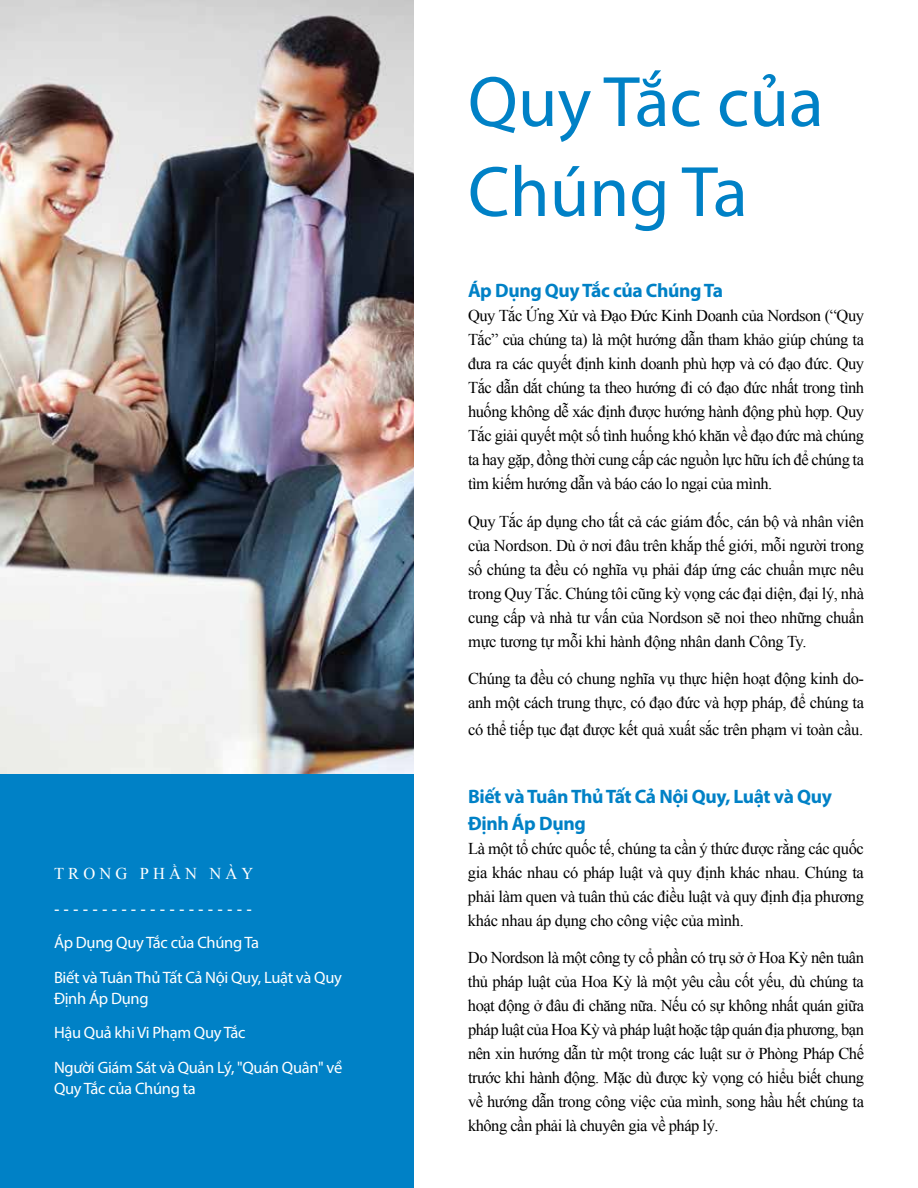
<style>
.page{position:relative;width:918px;height:1188px;background:#fff}
.page>*{position:absolute;margin:0;border:0;box-sizing:border-box;transform-origin:0 0}
.t1{font:72px/90px "Myriad Pro";color:#0081c6}
.t2{font:700 19.5px/27px "Myriad Pro";letter-spacing:-.02em;color:#0081c6}
.t3{font:16.5px/24px "Times New Roman";letter-spacing:-.02em;color:#000;text-align:justify}
.t4{font:16.5px/34.5px "Myriad Pro";letter-spacing:-.02em;color:#fff}
.t5{font:16.5px/34.5px "Times New Roman";letter-spacing:.25em;color:#fff}
</style>
<div class="page">
<img style="left:0;top:0;width:414px;height:774px">
<div style="left:0;top:774px;width:414px;height:414px;background:#0081c6"></div>
<p class="t5" style="left:54px;top:856px;width:201px">TRONG PHẦN NÀY ---------------------</p>
<p class="t4" style="left:54px;top:925px;width:289px">Áp Dụng Quy Tắc của Chúng Ta<br>Biết và Tuân Thủ Tất Cả Nội Quy, Luật và Quy</p>
<p class="t4" style="left:54px;top:981px;width:290px">Định Áp Dụng<br>Hậu Quả khi Vi Phạm Quy Tắc<br>Người Giám Sát và Quản Lý, "Quán Quân" về</p>
<p class="t4" style="left:54px;top:1071px;width:143px">Quy Tắc của Chúng ta</p>
<h1 class="t1" style="left:468px;top:56px;width:357px">Quy Tắc của<br>Chúng Ta</h1>
<p class="t2" style="left:468px;top:276px;width:257px">Áp Dụng Quy Tắc của Chúng Ta</p>
<p class="t3" style="left:468px;top:303px;width:398px">Quy Tắc Ứng Xử và Đạo Đức Kinh Doanh của Nordson (“Quy Tắc” của chúng ta) là một hướng dẫn tham khảo giúp chúng ta đưa ra các quyết định kinh doanh phù hợp và có đạo đức. Quy Tắc dẫn dắt chúng ta theo hướng đi có đạo đức nhất trong tình huống không dễ xác định được hướng hành động phù hợp. Quy Tắc giải quyết một số tình huống khó khăn về đạo đức mà chúng ta hay gặp, đồng thời cung cấp các nguồn lực hữu ích để chúng ta tìm kiếm hướng dẫn và báo cáo lo ngại của mình.</p>
<p class="t3" style="left:468px;top:509px;width:398px">Quy Tắc áp dụng cho tất cả các giám đốc, cán bộ và nhân viên của Nordson. Dù ở nơi đâu trên khắp thế giới, mỗi người trong số chúng ta đều có nghĩa vụ phải đáp ứng các chuẩn mực nêu trong Quy Tắc. Chúng tôi cũng kỳ vọng các đại diện, đại lý, nhà cung cấp và nhà tư vấn của Nordson sẽ noi theo những chuẩn mực tương tự mỗi khi hành động nhân danh Công Ty.</p>
<p class="t3" style="left:468px;top:666px;width:398px">Chúng ta đều có chung nghĩa vụ thực hiện hoạt động kinh do&shy;anh một cách trung thực, có đạo đức và hợp pháp, để chúng ta</p>
<p class="t3" style="left:468px;top:717px;width:397px">có thể tiếp tục đạt được kết quả xuất sắc trên phạm vi toàn cầu.</p>
<p class="t2" style="left:468px;top:782px;width:366px">Biết và Tuân Thủ Tất Cả Nội Quy, Luật và Quy<br>Định Áp Dụng</p>
<p class="t3" style="left:468px;top:836px;width:398px">Là một tổ chức quốc tế, chúng ta cần ý thức được rằng các quốc gia khác nhau có pháp luật và quy định khác nhau. Chúng ta phải làm quen và tuân thủ các điều luật và quy định địa phương khác nhau áp dụng cho công việc của mình.</p>
<p class="t3" style="left:468px;top:945px;width:398px">Do Nordson là một công ty cổ phần có trụ sở ở Hoa Kỳ nên tuân thủ pháp luật của Hoa Kỳ là một yêu cầu cốt yếu, dù chúng ta hoạt động ở đâu đi chăng nữa. Nếu có sự không nhất quán giữa pháp luật của Hoa Kỳ và pháp luật hoặc tập quán địa phương, bạn nên xin hướng dẫn từ một trong các luật sư ở Phòng Pháp Chế trước khi hành động. Mặc dù được kỳ vọng có hiểu biết chung về hướng dẫn trong công việc của mình, song hầu hết chúng ta không cần phải là chuyên gia về pháp lý.</p>
</div>
